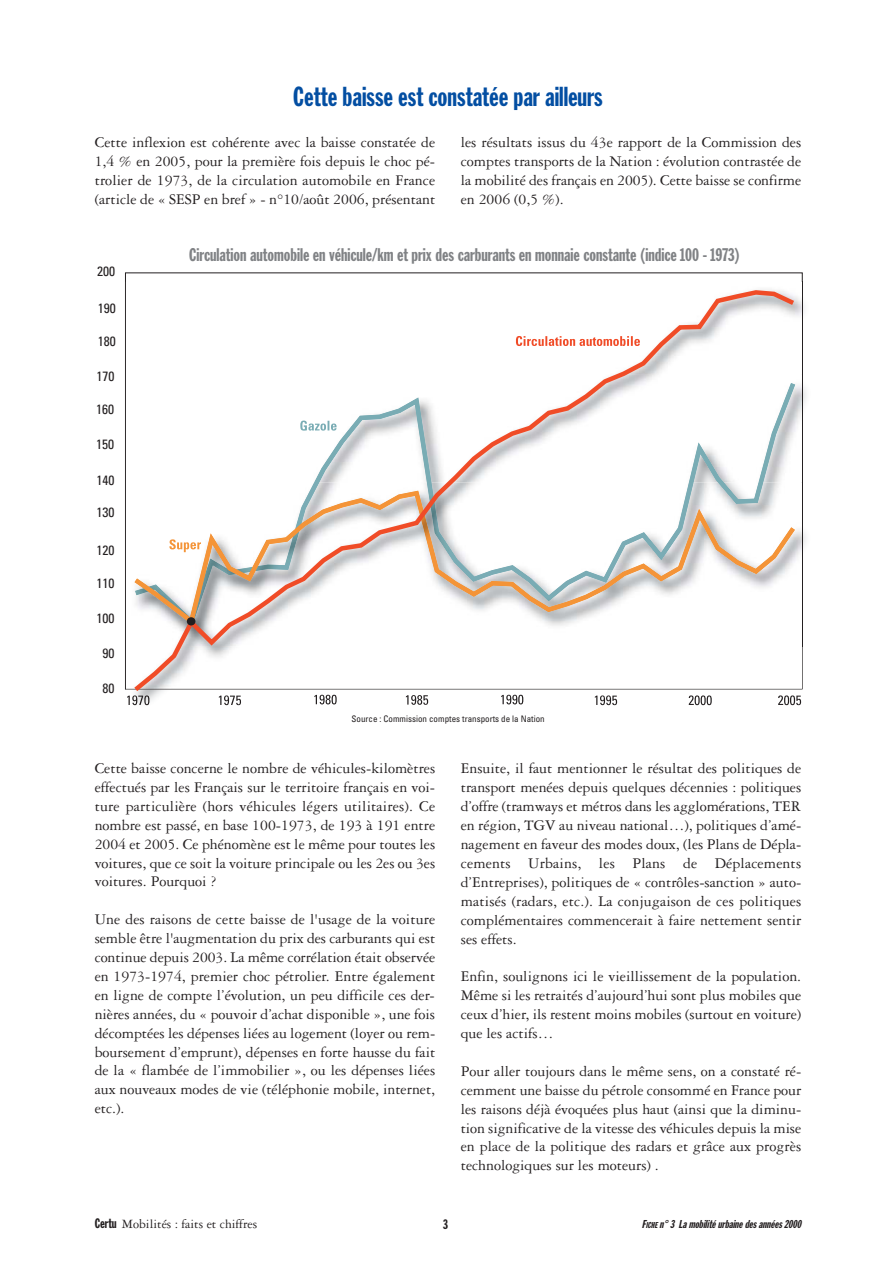
<style>
.page{position:relative;width:893px;height:1264px;background:#fff}
.page>*{position:absolute;margin:0;border:0;box-sizing:border-box;transform-origin:0 0}
.t1{font:27px "Franklin Gothic Extra Cond";color:#034ea2}
.t2{font:18px "Franklin Gothic Extra Cond";color:#808285}
.t3{font:15.75px/18.9px "Garamond Three";color:#231f20;text-align:justify}
.t4{font:condensed 13.5px "Univers";color:#231f20}
.t5{font:13.5px "Garamond Three";color:#231f20}
.t6{font:13.5px "Franklin Gothic Extra Cond";color:#231f20}
.t7{font:italic 11.25px "Franklin Gothic Extra Cond";color:#231f20}
.t8{font:condensed 9px "Univers";color:#231f20}
.s1{font-family:"Franklin Gothic Extra Cond"}
.s2{font-size:8.4px}
</style>
<div class="page">
<svg style="left:125px;top:272px;width:682px;height:434px"></svg>
<h1 class="t1" style="left:293px;top:87px;width:311px">Cette baisse est constatée par ailleurs</h1>
<p class="t3" style="left:95px;top:135px;width:342px">Cette inflexion est cohérente avec la baisse constatée de 1,4 % en 2005, pour la première fois depuis le choc pé&shy;trolier de 1973, de la circulation automobile en France (article de « SESP en bref » - n°10/août 2006, présentant</p>
<p class="t3" style="left:460px;top:135px;width:342px">les résultats issus du 43e rapport de la Commission des comptes transports de la Nation : évolution contrastée de la mobilité des français en 2005). Cette baisse se confirme en 2006 (0,5 %).</p>
<p class="t4" style="left:97px;top:267px;width:19px">200</p>
<p class="t4" style="left:98px;top:303px;width:19px">190</p>
<p class="t4" style="left:98px;top:336px;width:19px">180</p>
<p class="t4" style="left:96px;top:371px;width:19px">170</p>
<p class="t4" style="left:96px;top:405px;width:19px">160</p>
<p class="t4" style="left:96px;top:439px;width:19px">150</p>
<p class="t4" style="left:96px;top:475px;width:19px">140</p>
<p class="t4" style="left:96px;top:508px;width:19px">130</p>
<p class="t4" style="left:96px;top:545px;width:19px">120</p>
<p class="t4" style="left:96px;top:578px;width:19px">110</p>
<p class="t4" style="left:96px;top:613px;width:19px">100</p>
<p class="t4" style="left:102px;top:649px;width:13px">90</p>
<p class="t4" style="left:102px;top:684px;width:13px">80</p>
<p class="t2" style="left:189px;top:248px;width:552px">Circulation automobile en véhicule/km et prix des carburants en monnaie constante (indice 100 - 1973)</p>
<p class="t8" style="left:351px;top:716px;width:194px">Source : Commission comptes transports de la Nation</p>
<p class="t3" style="left:95px;top:760px;width:342px">Cette baisse concerne le nombre de véhicules-kilomètres effectués par les Français sur le territoire français en voi&shy;ture particulière (hors véhicules légers utilitaires). Ce nombre est passé, en base 100-1973, de 193 à 191 entre 2004 et 2005. Ce phénomène est le même pour toutes les voitures, que ce soit la voiture principale ou les 2es ou 3es voitures. Pourquoi ?</p>
<p class="t3" style="left:95px;top:911px;width:342px">Une des raisons de cette baisse de l'usage de la voiture semble être l'augmentation du prix des carburants qui est continue depuis 2003. La même corrélation était observée en 1973-1974, premier choc pétrolier. Entre également en ligne de compte l’évolution, un peu difficile ces der&shy;nières années, du « pouvoir d’achat disponible », une fois décomptées les dépenses liées au logement (loyer ou rem&shy;boursement d’emprunt), dépenses en forte hausse du fait de la « flambée de l’immobilier », ou les dépenses liées aux nouveaux modes de vie (téléphonie mobile, internet, etc.).</p>
<p class="t3" style="left:460px;top:761px;width:342px">Ensuite, il faut mentionner le résultat des politiques de transport menées depuis quelques décennies : politiques d’offre (tramways et métros dans les agglomérations, TER en région, TGV au niveau national…), politiques d’amé&shy;nagement en faveur des modes doux, (les Plans de Dépla&shy;cements Urbains, les Plans de Déplacements d’Entreprises), politiques de « contrôles-sanction » auto&shy;matisés (radars, etc.). La conjugaison de ces politiques complémentaires commencerait à faire nettement sentir ses effets.</p>
<p class="t3" style="left:460px;top:969px;width:342px">Enfin, soulignons ici le vieillissement de la population.<br>Même si les retraités d’aujourd’hui sont plus mobiles que ceux d’hier, ils restent moins mobiles (surtout en voiture) que les actifs…</p>
<p class="t3" style="left:460px;top:1063px;width:342px">Pour aller toujours dans le même sens, on a constaté ré&shy;cemment une baisse du pétrole consommé en France pour les raisons déjà évoquées plus haut (ainsi que la diminu&shy;tion significative de la vitesse des véhicules depuis la mise en place de la politique des radars et grâce aux progrès technologiques sur les moteurs) .</p>
<p class="t5" style="left:95px;top:1219px;width:164px"><span class="s1">Certu</span> Mobilités : faits et chiffres</p>
<p class="t6" style="left:443px;top:1220px;width:6px">3</p>
<p class="t7" style="left:641px;top:1220px;width:163px">F<span class="s2">ICHE</span> n° 3 La mobilité urbaine desannées2000</p>
</div>
